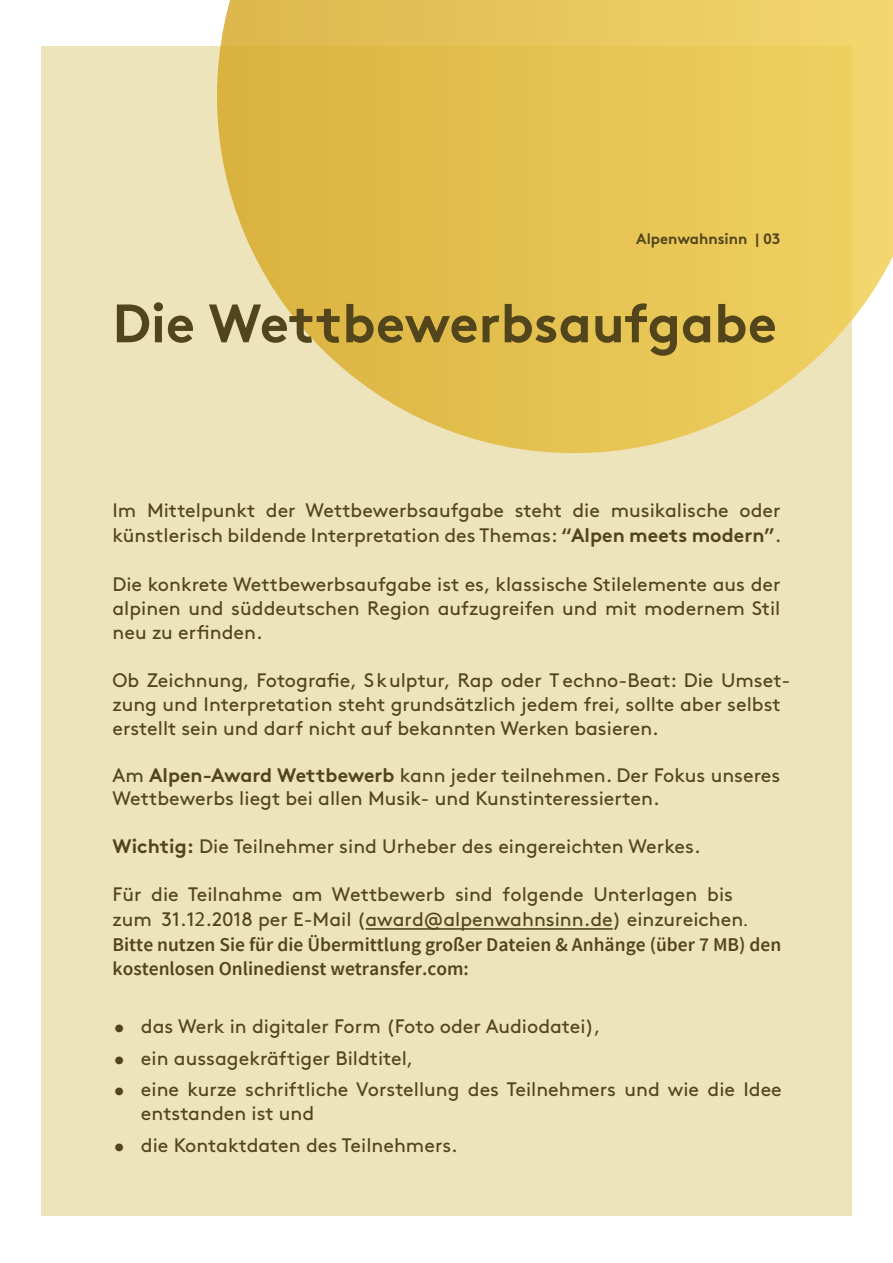
<style>
.page{position:relative;width:893px;height:1263px;background:#fff}
.page>*{position:absolute;margin:0;border:0;box-sizing:border-box;transform-origin:0 0}
.t1{font:700 54px "Brown Std";color:#52451b}
.t2{font:19.5px/24px "Brown Std";color:#52451b}
.t3{font:600 19.5px/24px "Source Sans Pro";color:#52451b}
.t4{font:700 15px "Brown Std";color:#52451b}
.s1{font-weight:700}
.s2{font-family:"Myriad Pro";font-size:21px}
.s3{font-family:"Minion Pro"}
</style>
<div class="page">
<div style="left:41px;top:47px;width:810px;height:1169px;background:#ede4bb"></div>
<svg style="left:217px;top:0;width:676px;height:453px;background:#e7c864"></svg>
<hr style="left:365px;top:928px;width:248px;height:2px;background:#52451b">
<p class="t4" style="left:636px;top:229px;width:146px">Alpenwahnsinn | 03</p>
<h1 class="t1" style="left:112px;top:290px;width:666px">Die Wettbewerbsaufgabe</h1>
<p class="t2" style="left:112px;top:498px;width:670px">Im Mittelpunkt der Wettbewerbsaufgabe steht die musikalische oder künstlerisch bildende Interpretation des Themas: <span class="s1">“Alpen meets modern”</span>.</p>
<p class="t2" style="left:112px;top:572px;width:670px;text-align:justify">Die konkrete Wettbewerbsaufgabe ist es, klassische Stilelemente aus der alpinen und süddeutschen Region aufzugreifen und mit modernem Stil neu zu erfinden.</p>
<p class="t2" style="left:112px;top:668px;width:680px">Ob Zeichnung, Fotografie, Skulptur, Rap oder T echno-Beat: Die Umset&shy;zung und Interpretation steht grundsätzlich jedem frei, sollte aber selbst erstellt sein und darf nicht auf bekannten Werken basieren.</p>
<p class="t2" style="left:112px;top:763px;width:669px;line-height:23.2px">Am <span class="s1">Alpen-Award Wettbewerb</span> kann jeder teilnehmen. Der Fokus unseres<br>Wettbewerbs liegt bei allen Musik- und Kunstinteressierten.</p>
<p class="t2" style="left:113px;top:834px;width:590px"><span class="s1">Wichtig:</span> Die Teilnehmer sind Urheber des eingereichten Werkes.</p>
<p class="t2" style="left:112px;top:882px;width:637px;line-height:25.2px">Für die Teilnahme am Wettbewerb sind folgende Unterlagen bis zum 31.1<span class="s2">2</span>.2018 per E-Mail (award@alpenwahnsinn.de) einzureichen<span class="s3">.</span></p>
<p class="t3" style="left:112px;top:933px;width:670px">Bitte nutzen Sie für die Übermittlung großer Dateien &amp; Anhänge (über 7 MB) den kostenlosen Onlinedienst wetransfer.com:</p>
<p class="t2" style="left:114px;top:1015px;width:489px">• das Werk in digitaler Form (Foto oder Audiodatei),</p>
<p class="t2" style="left:114px;top:1046px;width:301px">• ein aussagekräftiger Bildtitel,</p>
<p class="t2" style="left:141px;top:1078px;width:642px;text-indent:-27px">• eine kurze schriftliche Vorstellung des Teilnehmers und wie die Idee entstanden ist und</p>
<p class="t2" style="left:114px;top:1133px;width:345px">• die Kontaktdaten des Teilnehmers.</p>
</div>
